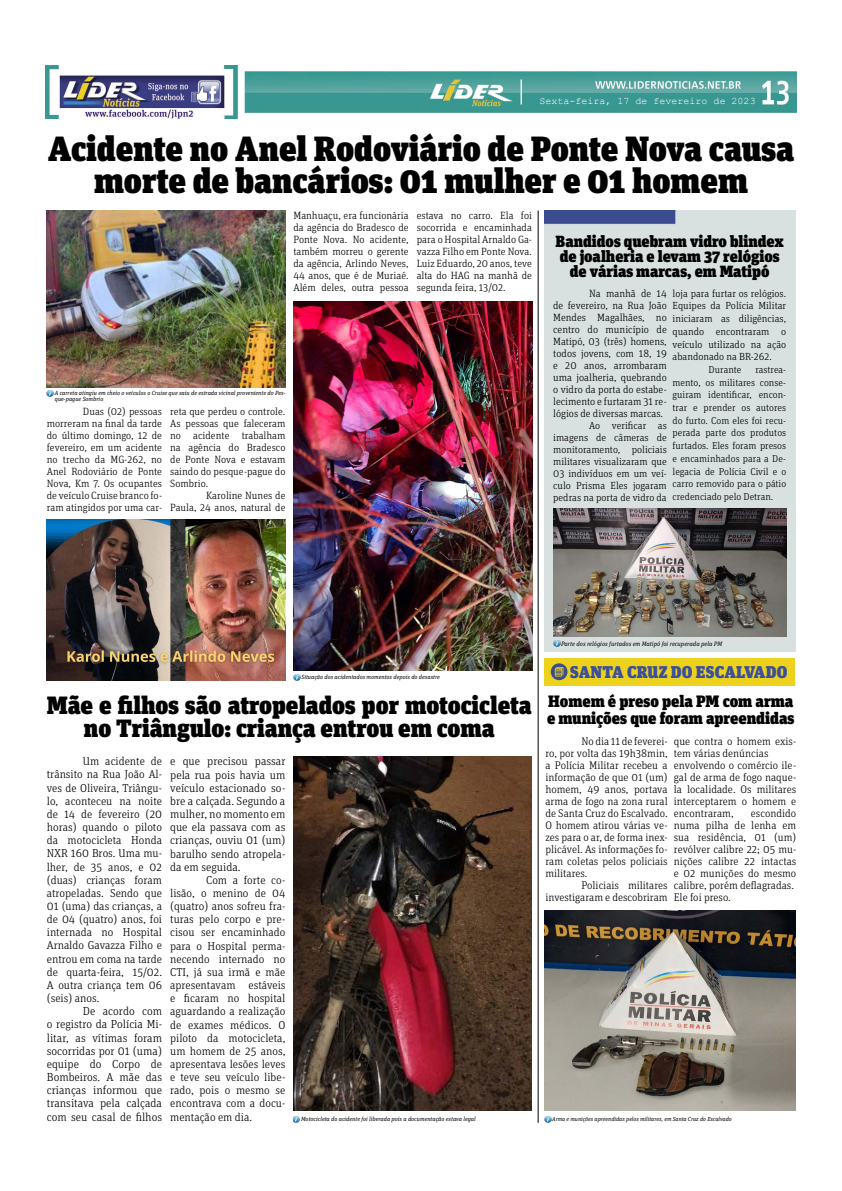
<style>
.page{position:relative;width:842px;height:1191px;background:#fff}
.page>*{position:absolute;margin:0;border:0;box-sizing:border-box;transform-origin:0 0}
.t1{font:900 35px/32px "Unit Slab Pro";color:#000;text-align:center}
.t2{font:900 25px/23px "Unit Slab Pro";color:#000;text-align:center}
.t3{font:900 17px "Unit Slab Pro";letter-spacing:.01em;color:#3b4f9a}
.t4{font:900 16.5px/17px "Unit Slab Pro";color:#000}
.t5{font:900 16.2px/15px "Unit Slab Pro";color:#000;text-align:center}
.t6{font:300 11.7px/13.2px "Unit Slab Pro";color:#000;text-align:justify}
.t7{font:300 11.5px/13.1px "Unit Slab Pro";color:#000;text-align:justify}
.t8{font:300 11px/12px "Unit Slab Pro";color:#000}
.t9{font:300 10.5px/12px "Unit Slab Pro";color:#000;text-align:justify}
.t10{font:300 10.3px/12px "Unit Slab Pro";color:#000;text-align:justify}
.t11{font:300 10px/12.7px "Unit Slab Pro";color:#000;text-align:justify}
.t12{font:10px "Courier New";color:#fff}
.t13{font:italic 6.3px "Unit Slab Pro";color:#000}
.t14{font:italic 6px/6px "Unit Slab Pro";color:#000}
.t15{font:italic 5.8px "Unit Slab Pro";color:#000}
</style>
<div class="page">
<img style="left:45px;top:66px;width:751px;height:53px">
<hr style="left:538px;top:210px;width:1px;height:912px;background:#000">
<svg style="left:47px;top:390px;width:7px;height:7px"></svg>
<svg style="left:293px;top:674px;width:7px;height:6px"></svg>
<svg style="left:293px;top:1116px;width:7px;height:6px"></svg>
<img style="left:47px;top:210px;width:238px;height:177px">
<img style="left:47px;top:519px;width:238px;height:161px">
<img style="left:293px;top:756px;width:239px;height:354px">
<div style="left:544px;top:210px;width:251px;height:441px;background:#d8e1df"></div>
<img style="left:567px;top:508px;width:219px;height:128px">
<img style="left:293px;top:301px;width:239px;height:370px">
<img style="left:544px;top:910px;width:251px;height:200px">
<svg style="left:544px;top:1116px;width:7px;height:6px"></svg>
<div style="left:544px;top:658px;width:251px;height:27px;background:#ecd21c"></div>
<svg style="left:548px;top:412px;width:19px;height:274px;background:#afb1a5"></svg>
<p class="t12" style="left:540px;top:94px;width:217px">Sexta-feira, 17 de fevereiro de 2023</p>
<h1 class="t1" style="left:48px;top:131px;width:748px">Acidente no Anel Rodoviário de Ponte Nova causa morte de bancários: 01 mulher e 01 homem</h1>
<p class="t9" style="left:293px;top:209px;width:117px">Manhuaçu, era funcionária da agência do Bradesco de Ponte Nova. No acidente, também morreu o gerente da agência, Arlindo Neves, 44 anos, que é de Muriaé.<br>Além deles, outra pessoa</p>
<p class="t9" style="left:417px;top:209px;width:117px">estava no carro. Ela foi socorrida e encaminhada para o Hospital Arnaldo Ga&shy;vazza Filho em Ponte Nova.<br>Luiz Eduardo, 20 anos, teve alta do HAG na manhã de segunda feira, 13/02.</p>
<p class="t14" style="left:55px;top:390px;width:232px">A carreta atingiu em cheio o veículos o Cruise que saiu de estrada vicinal proveniente do Pes&shy;que-pague Sombrio</p>
<p class="t9" style="left:47px;top:405px;width:117px;text-indent:36px">Duas (02) pessoas morreram na final da tarde do último domingo, 12 de fevereiro, em um acidente no trecho da MG-262, no Anel Rodoviário de Ponte Nova, Km 7. Os ocupantes de veículo Cruise branco fo&shy;ram atingidos por uma car-</p>
<p class="t9" style="left:170px;top:405px;width:117px">reta que perdeu o controle.<br>As pessoas que faleceram no acidente trabalham na agência do Bradesco de Ponte Nova e estavam saindo do pesque-pague do Sombrio.</p>
<p class="t9" style="left:170px;top:489px;width:117px;text-align:right">Karoline Nunes de<br>Paula, 24 anos, natural de</p>
<h3 class="t5" style="left:556px;top:232px;width:230px">Bandidos quebram vidro blindex de joalheria e levam 37 relógios de várias marcas, em Matipó</h3>
<p class="t10" style="left:673px;top:286px;width:115px;line-height:12.7px">loja para furtar os relógios.<br>Equipes da Polícia Militar iniciaram as diligências, quando encontraram o veículo utilizado na ação abandonado na BR-262.</p>
<p class="t11" style="left:709px;top:363px;width:34px">Durante</p>
<p class="t9" style="left:553px;top:287px;width:115px;text-indent:36px">Na manhã de 14 de fevereiro, na Rua João Mendes Magalhães, no centro do município de Matipó, 03 (três) homens, todos jovens, com 18, 19 e 20 anos, arrombaram uma joalheria, quebrando o vidro da porta do estabe&shy;lecimento e furtaram 31 re&shy;lógios de diversas marcas.</p>
<p class="t10" style="left:553px;top:419px;width:115px;text-indent:36px">Ao verificar as imagens de câmeras de monitoramento, policiais militares visualizaram que 03 indivíduos em um veí&shy;culo Prisma Eles jogaram pedras na porta de vidro da</p>
<p class="t11" style="left:673px;top:363px;width:115px;text-indent:83px">rastrea&shy;mento, os militares conse&shy;guiram identificar, encon&shy;trar e prender os autores do furto. Com eles foi recu&shy;perada parte dos produtos furtados. Eles foram presos e encaminhados para a De&shy;legacia de Polícia Civil e o carro removido para o pátio credenciado pelo Detran.</p>
<p class="t14" style="left:301px;top:673px;width:140px">Situação dos acidentados momentos depois do desastre</p>
<h2 class="t2" style="left:47px;top:692px;width:486px">Mãe e filhos são atropelados por motocicleta no Triângulo: criança entrou em coma</h2>
<p class="t7" style="left:47px;top:754px;width:117px;text-indent:36px">Um acidente de trânsito na Rua João Al&shy;ves de Oliveira, Triângu&shy;lo, aconteceu na noite de 14 de fevereiro (20 horas) quando o piloto da motocicleta Honda NXR 160 Bros. Uma mu&shy;lher, de 35 anos, e 02 (duas) crianças foram atropeladas. Sendo que 01 (uma) das crianças, a de 04 (quatro) anos, foi internada no Hospital Arnaldo Gavazza Filho e entrou em coma na tarde de quarta-feira, 15/02.<br>A outra criança tem 06 (seis) anos.</p>
<p class="t6" style="left:47px;top:1004px;width:117px;text-indent:36px">De acordo com o registro da Polícia Mi&shy;litar, as vítimas foram socorridas por 01 (uma) equipe do Corpo de Bombeiros. A mãe das crianças informou que transitava pela calçada com seu casal de filhos</p>
<p class="t6" style="left:170px;top:754px;width:117px">e que precisou passar pela rua pois havia um veículo estacionado so&shy;bre a calçada. Segundo a mulher, no momento em que ela passava com as crianças, ouviu 01 (um) barulho sendo atropela&shy;da em seguida.</p>
<p class="t7" style="left:170px;top:873px;width:117px;text-indent:36px">Com a forte co&shy;lisão, o menino de 04 (quatro) anos sofreu fra&shy;turas pelo corpo e pre&shy;cisou ser encaminhado para o Hospital perma&shy;necendo internado no CTI, já sua irmã e mãe apresentavam estáveis e ficaram no hospital aguardando a realização de exames médicos. O piloto da motocicleta, um homem de 25 anos, apresentava lesões leves e teve seu veículo libe&shy;rado, pois o mesmo se encontrava com a docu&shy;mentação em dia.</p>
<p class="t14" style="left:301px;top:1115px;width:176px">Motocicleta do acidente foi liberada pois a documentação estava legal</p>
<p class="t13" style="left:561px;top:639px;width:163px">Parte dos relógios furtados em Matipó foi recuperada pela PM</p>
<h3 class="t3" style="left:570px;top:659px;width:219px">SANTA CRUZ DO ESCALVADO</h3>
<h3 class="t4" style="left:547px;top:692px;width:249px">Homem é preso pela PM com arma e munições que foram apreendidas</h3>
<p class="t8" style="left:545px;top:735px;width:124px;text-align:justify;text-indent:36px">No dia 11 de feverei&shy;ro, por volta das 19h38min, a Polícia Militar recebeu a informação de que 01 (um) homem, 49 anos, portava arma de fogo na zona rural de Santa Cruz do Escalvado.<br>O homem atirou várias ve&shy;zes para o ar, de forma inex&shy;plicável. As informações fo&shy;ram coletas pelos policiais militares.</p>
<p class="t8" style="left:545px;top:879px;width:124px;text-align:right">Policiais militares investigaram e descobriram</p>
<p class="t8" style="left:674px;top:735px;width:124px">que contra o homem exis&shy;tem várias denúncias envolvendo o comércio ile&shy;gal de arma de fogo naque&shy;la localidade. Os militares interceptarem o homem e encontraram,</p>
<p class="t8" style="left:674px;top:807px;width:124px;text-indent:77px">escondido numa pilha de lenha em sua residência, 01 (um) revólver calibre 22; 05 mu&shy;nições calibre 22 intactas e 02 munições do mesmo calibre, porém deflagradas.<br>Ele foi preso.</p>
<p class="t15" style="left:552px;top:1114px;width:181px">Arma e munições apreendidas pelos militares, em Santa Cruz do Escalvado</p>
</div>
